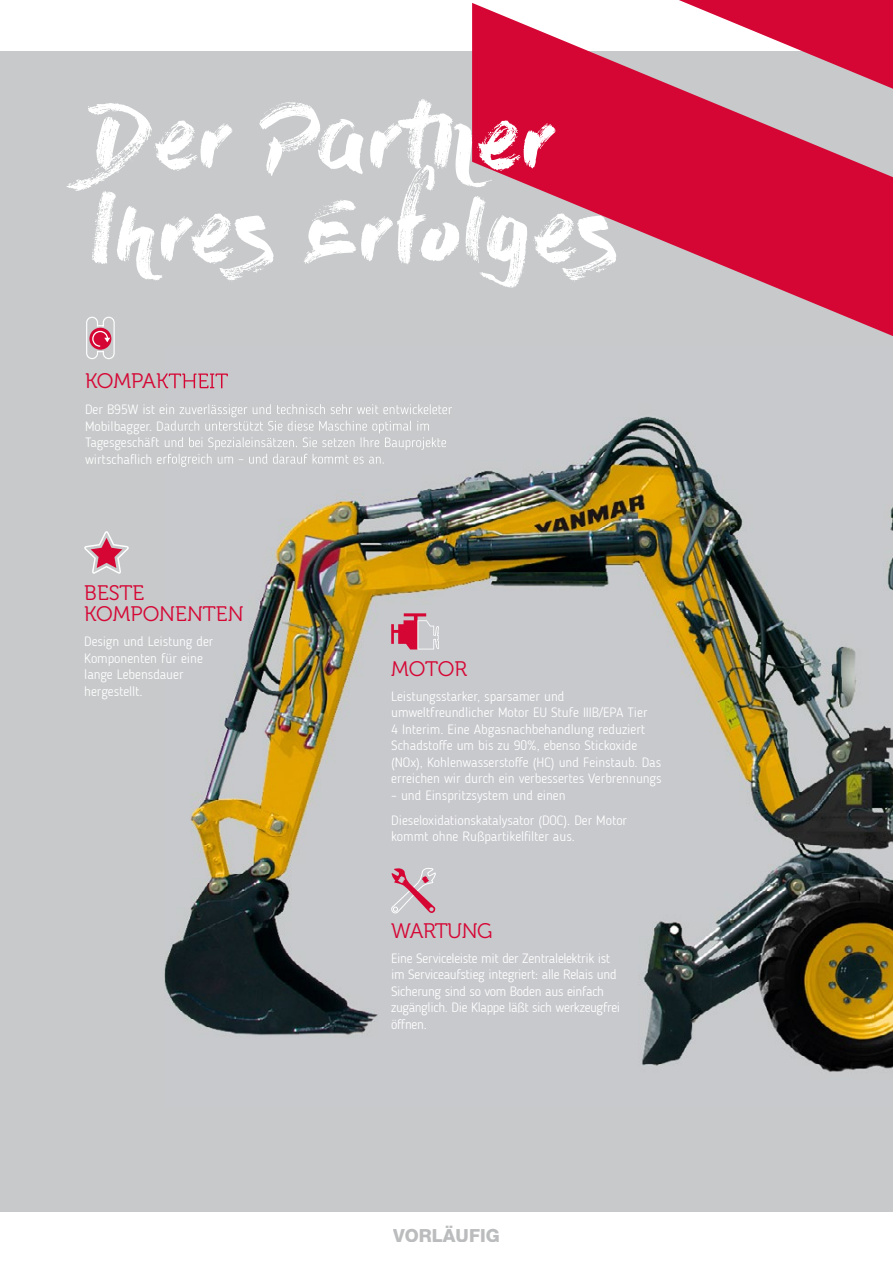
<style>
.page{position:relative;width:893px;height:1263px;background:#fff}
.page>*{position:absolute;margin:0;border:0;box-sizing:border-box;transform-origin:0 0}
.t1{font:90px/93px "Dry Brush";letter-spacing:-.025em;color:#fff}
.t2{font:21px/21px "Museo 300";color:#d50634}
.t3{font:21px "Museo 300";letter-spacing:-.025em;color:#d50634}
.t4{font:800 18px "Helvetica Neue LT Com";color:#bbbcbd}
.t5{font:300 13.5px/16.5px "Blogger Sans";color:#fff}
.t6{font:300 13.5px/16.5px "Blogger Sans";letter-spacing:-.02em;color:#fff}
</style>
<div class="page">
<div style="left:0;top:51px;width:893px;height:1161px;background:#c7c9ca"></div>
<svg style="left:679px;top:0;width:214px;height:3px"></svg>
<svg style="left:472px;top:3px;width:421px;height:333px;fill:#d50634"></svg>
<svg style="left:86px;top:317px;width:29px;height:42px"></svg>
<img style="left:165px;top:388px;width:728px;height:684px">
<img style="left:165px;top:373px;width:63px;height:15px">
<img style="left:165px;top:404px;width:287px;height:13px">
<img style="left:165px;top:421px;width:265px;height:13px">
<img style="left:165px;top:437px;width:282px;height:13px">
<img style="left:165px;top:454px;width:219px;height:13px">
<svg style="left:84px;top:531px;width:45px;height:43px"></svg>
<svg style="left:391px;top:868px;width:45px;height:45px"></svg>
<svg style="left:391px;top:613px;width:48px;height:36px"></svg>
<h1 class="t1" style="left:89px;top:90px;width:532px">Der Partner<br>Ihres Erfolges</h1>
<h2 class="t2" style="left:85px;top:371px;width:145px">KOMPAKTHEIT</h2>
<h2 class="t2" style="left:84px;top:583px;width:161px">BESTE<br>KOMPONENTEN</h2>
<p class="t5" style="left:84px;top:633px;width:131px">Design und Leistung der<br>Komponenten für eine lange Lebensdauer hergestellt.</p>
<h2 class="t2" style="left:391px;top:659px;width:77px">MOTOR</h2>
<p class="t5" style="left:391px;top:688px;width:272px">Leistungsstarker, sparsamer und umweltfreundlicher Motor EU Stufe IIIB/EPA Tier<br>4 Interim. Eine Abgasnachbehandlung reduziert Schadstoffe um bis zu 90%, ebenso Stickoxide (NOx), Kohlenwasserstoffe (HC) und Feinstaub. Das erreichen wir durch ein verbessertes Verbrennungs</p>
<p class="t5" style="left:391px;top:783px;width:237px;line-height:25px">– und Einspritzsystem und einen<br>Dieseloxidationskatalysator (DOC). Der Motor</p>
<p class="t5" style="left:391px;top:828px;width:185px">kommt ohne Rußpartikelfilter aus.</p>
<h2 class="t3" style="left:391px;top:919px;width:103px">WARTUNG</h2>
<p class="t6" style="left:391px;top:950px;width:230px">Eine Serviceleiste mit der Zentralelektrik ist im Serviceaufstieg integriert: alle Relais und Sicherung sind so vom Boden aus einfach zugänglich. Die Klappe läßt sich werkzeugfrei öffnen.</p>
<h3 class="t4" style="left:393px;top:1224px;width:108px">VORLÄUFIG</h3>
</div>
